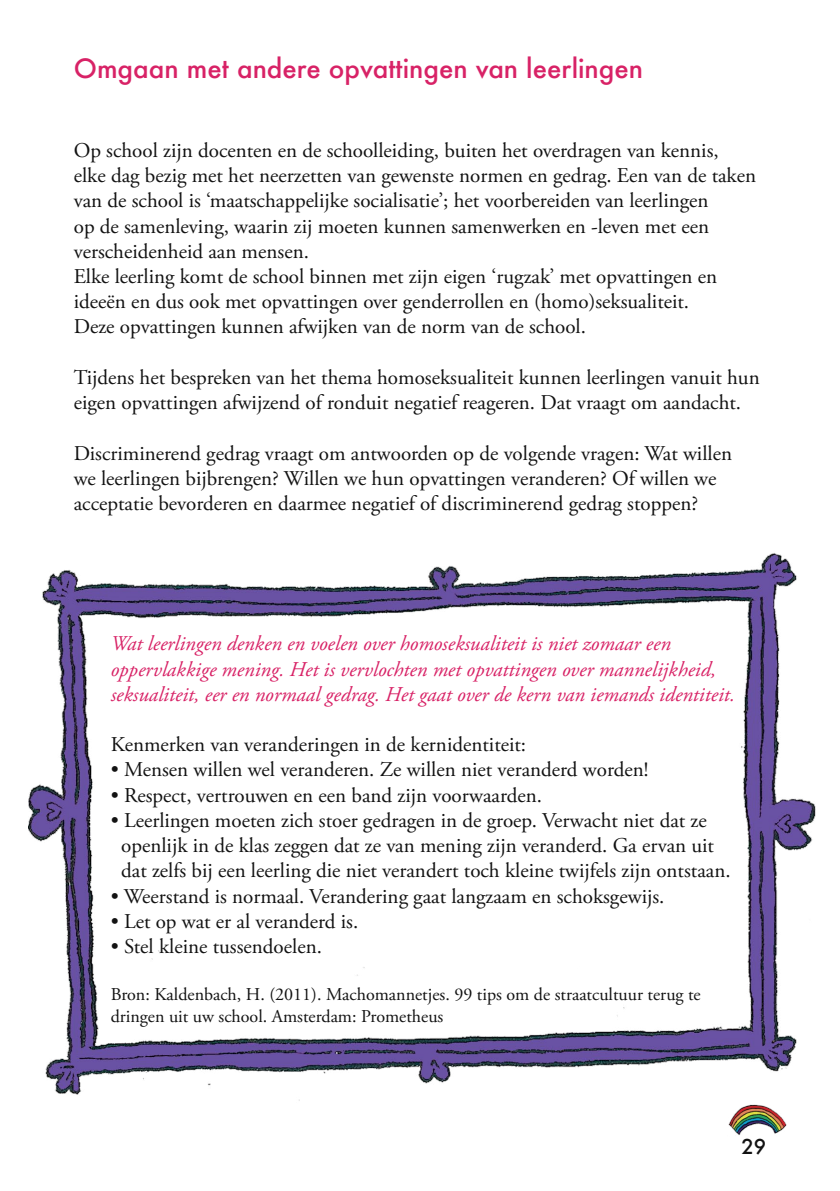
<style>
.page{position:relative;width:840px;height:1191px;background:#fff}
.page>*{position:absolute;margin:0;border:0;box-sizing:border-box;transform-origin:0 0}
.t1{font:500 26px "Futura";color:#d82266}
.t2{font:21px/25.2px "Adobe Garamond Pro";color:#121212}
.t3{font:italic 21px/25.2px "Adobe Garamond Pro";color:#d82266}
.t4{font:500 20px "Futura";color:#121212}
.t5{font:18px/22px "Adobe Garamond Pro";color:#121212}
</style>
<div class="page">
<img style="left:29px;top:553px;width:787px;height:548px">
<img style="left:727px;top:1097px;width:60px;height:38px">
<p class="t1" style="left:74px;top:51px;width:570px">Omgaan met andere opvattingen van leerlingen</p>
<p class="t2" style="left:74px;top:138px;width:683px">Op school zijn docenten en de schoolleiding, buiten het overdragen van kennis,<br>elke dag bezig met het neerzetten van gewenste normen en gedrag. Een van de taken van de school is ‘maatschappelijke socialisatie’; het voorbereiden van leerlingen<br>op de samenleving, waarin zij moeten kunnen samenwerken en -leven met een verscheidenheid aan mensen.<br>Elke leerling komt de school binnen met zijn eigen ‘rugzak’ met opvattingen en ideeën en dus ook met opvattingen over genderrollen en (homo)seksualiteit.<br>Deze opvattingen kunnen afwijken van de norm van de school.</p>
<p class="t2" style="left:74px;top:365px;width:687px">Tijdens het bespreken van het thema homoseksualiteit kunnen leerlingen vanuit hun eigen opvattingen afwijzend of ronduit negatief reageren. Dat vraagt om aandacht.</p>
<p class="t2" style="left:74px;top:441px;width:659px">Discriminerend gedrag vraagt om antwoorden op de volgende vragen: Wat willen we leerlingen bijbrengen? Willen we hun opvattingen veranderen? Of willen we acceptatie bevorderen en daarmee negatief of discriminerend gedrag stoppen?</p>
<p class="t3" style="left:111px;top:632px;width:625px">Wat leerlingen denken en voelen over homoseksualiteit is niet zomaar een oppervlakkige mening. Het is vervlochten met opvattingen over mannelijkheid, seksualiteit, eer en normaal gedrag. Het gaat over de kern van iemands identiteit.</p>
<p class="t2" style="left:111px;top:732px;width:417px">Kenmerken van veranderingen in de kernidentiteit:</p>
<p class="t2" style="left:111px;top:758px;width:539px">• Mensen willen wel veranderen. Ze willen niet veranderd worden!</p>
<p class="t2" style="left:111px;top:783px;width:432px">• Respect, vertrouwen en een band zijn voorwaarden.</p>
<p class="t2" style="left:121px;top:808px;width:610px;text-indent:-11px">• Leerlingen moeten zich stoer gedragen in de groep. Verwacht niet dat ze openlijk in de klas zeggen dat ze van mening zijn veranderd. Ga ervan uit dat zelfs bij een leerling die niet verandert toch kleine twijfels zijn ontstaan.</p>
<p class="t2" style="left:111px;top:884px;width:555px">• Weerstand is normaal. Verandering gaat langzaam en schoksgewijs.</p>
<p class="t2" style="left:111px;top:909px;width:249px">• Let op wat er al veranderd is.</p>
<p class="t2" style="left:111px;top:934px;width:213px">• Stel kleine tussendoelen.</p>
<p class="t5" style="left:111px;top:984px;width:591px">Bron: Kaldenbach, H. (2011). Machomannetjes. 99 tips om de straatcultuur terug te dringen uit uw school. Amsterdam: Prometheus</p>
<p class="t4" style="left:741px;top:1132px;width:26px">29</p>
</div>
